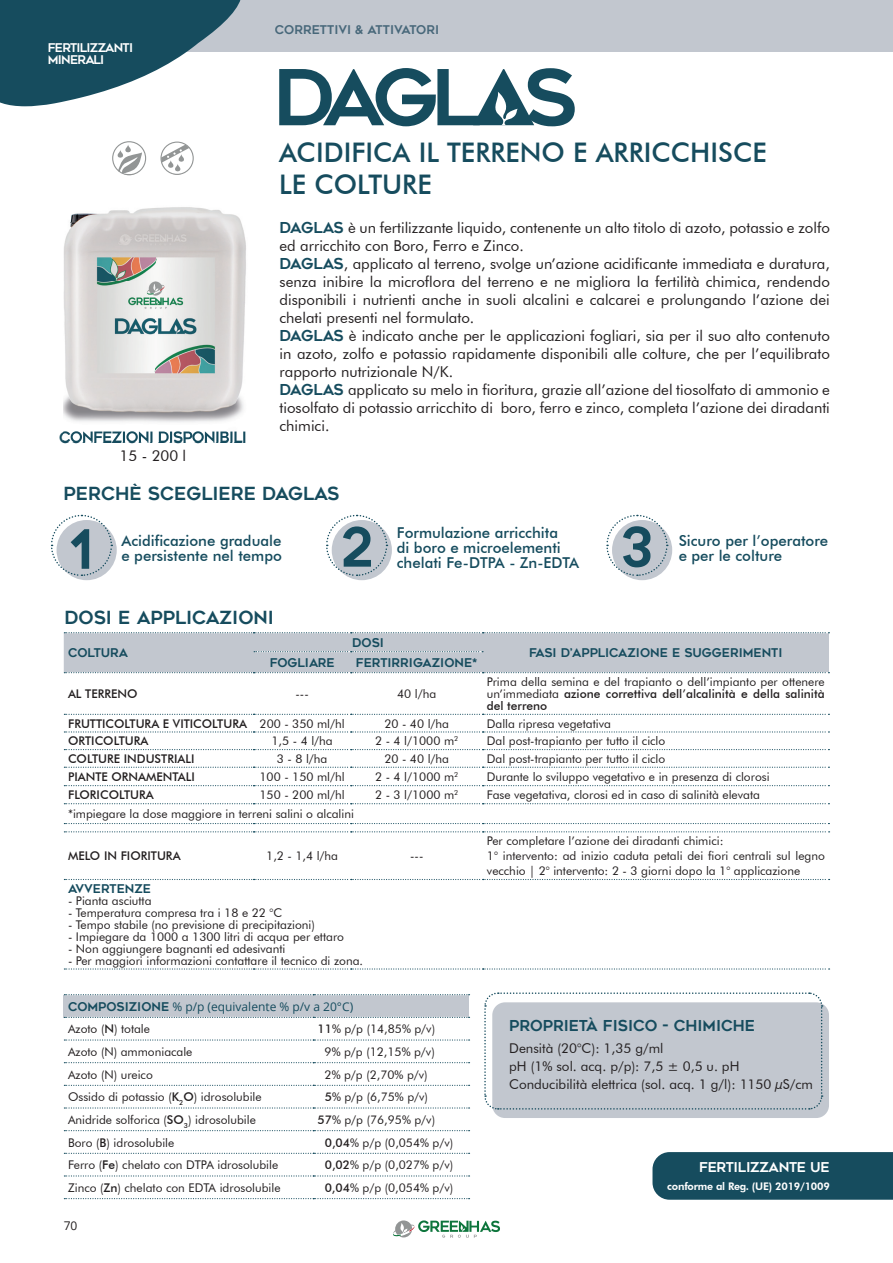
<style>
.page{position:relative;width:893px;height:1263px;background:#fff}
.page>*{position:absolute;margin:0;border:0;box-sizing:border-box;transform-origin:0 0}
.t1{font:54px "Geometos";color:#164c5e}
.t2{font:500 27px/32.4px "Futura BT";color:#164c5e}
.t3{font:18px "Geometos";color:#164c5e}
.t4{font:15px/18px "Futura BT";color:#231f20}
.t5{font:500 15px/15px "Futura BT";color:#164c5e}
.t6{font:15px "Geometos";color:#164c5e}
.t7{font:15px "Geometos";letter-spacing:-.05em;color:#164c5e}
.t8{font:13.5px/18px "Futura BT";color:#231f20}
.t9{font:13.5px "Geometos";letter-spacing:-.02em;color:#fff}
.t10{font:12px/12px "Futura BT";color:#231f20;text-align:justify}
.t11{font:500 12px "Futura BT";color:#231f20}
.t12{font:12px "Geometos";color:#164c5e}
.t13{font:12px "Open Sans";color:#164c5e}
.t14{font:12px "Geometos";color:#48687a}
.t15{font:12px/12px "Geometos";letter-spacing:-.06em;color:#fff}
.t16{font:12px "Open Sans";color:#231f20}
.t17{font:800 10.5px "Futura BT";letter-spacing:-.02em;color:#fff}
.s1{font-family:"Geometos";color:#164c5e}
.s2{font-weight:500}
.s3{font-weight:400}
.s4{font-family:"Geometos"}
</style>
<div class="page">
<div style="left:0;top:0;width:893px;height:52px;background:#c2c7cf"></div>
<svg style="left:393px;top:1220px;width:107px;height:18px"></svg>
<div style="left:612px;top:520px;width:60px;height:60px;background:#c2c7cf;border-radius:50%"></div>
<svg style="left:606px;top:514px;width:62px;height:63px"></svg>
<div style="left:332px;top:520px;width:60px;height:60px;background:#c2c7cf;border-radius:50%"></div>
<svg style="left:326px;top:514px;width:62px;height:63px"></svg>
<div style="left:57px;top:520px;width:60px;height:60px;background:#c2c7cf;border-radius:50%"></div>
<svg style="left:51px;top:514px;width:62px;height:63px"></svg>
<div style="left:492px;top:1002px;width:337px;height:116px;background:#c2c7cf;border-radius:13px"></div>
<svg style="left:484px;top:992px;width:339px;height:118px"></svg>
<div style="left:64px;top:995px;width:405px;height:22px;background:#c2c7cf"></div>
<svg style="left:64px;top:994px;width:406px;height:1px"></svg>
<svg style="left:64px;top:1017px;width:406px;height:1px"></svg>
<svg style="left:64px;top:1039px;width:406px;height:1px"></svg>
<svg style="left:64px;top:1062px;width:406px;height:1px"></svg>
<svg style="left:64px;top:1085px;width:406px;height:1px"></svg>
<svg style="left:64px;top:1107px;width:406px;height:1px"></svg>
<svg style="left:64px;top:1130px;width:406px;height:1px"></svg>
<svg style="left:64px;top:1153px;width:406px;height:1px"></svg>
<svg style="left:64px;top:1175px;width:406px;height:1px"></svg>
<svg style="left:64px;top:1198px;width:406px;height:1px"></svg>
<svg style="left:64px;top:632px;width:765px;height:41px;background:#c0c6ce"></svg>
<svg style="left:64px;top:714px;width:765px;height:1px"></svg>
<svg style="left:64px;top:731px;width:765px;height:1px"></svg>
<svg style="left:64px;top:749px;width:765px;height:1px"></svg>
<svg style="left:64px;top:767px;width:765px;height:1px"></svg>
<svg style="left:64px;top:785px;width:765px;height:1px"></svg>
<svg style="left:64px;top:803px;width:765px;height:1px"></svg>
<svg style="left:64px;top:823px;width:765px;height:1px"></svg>
<svg style="left:0;top:0;width:575px;height:126px"></svg>
<svg style="left:64px;top:831px;width:766px;height:1px"></svg>
<svg style="left:64px;top:879px;width:766px;height:1px"></svg>
<svg style="left:64px;top:968px;width:766px;height:1px"></svg>
<img style="left:63px;top:175px;width:183px;height:247px">
<img style="left:63px;top:431px;width:183px;height:11px">
<svg style="left:160px;top:142px;width:34px;height:33px"></svg>
<svg style="left:112px;top:141px;width:34px;height:34px"></svg>
<div style="left:652px;top:1152px;width:241px;height:48px;background:#164c5e"></div>
<p class="t15" style="left:48px;top:42px;width:87px">FERTILIZZANTI<br>MINERALI</p>
<p class="t14" style="left:275px;top:23px;width:166px">CORRETTIVI &amp; ATTIVATORI</p>
<p class="t7" style="left:59px;top:429px;width:189px">CONFEZIONI DISPONIBILI</p>
<p class="t4" style="left:120px;top:446px;width:68px">15 - 200 l</p>
<h2 class="t2" style="left:279px;top:136px;width:489px">ACIDIFICA IL TERRENO E ARRICCHISCE<br>LE COLTURE</h2>
<p class="t4" style="left:280px;top:218px;width:552px"><span class="s1">DAGLAS</span> è un fertilizzante liquido, contenente un alto titolo di azoto, potassio e zolfo ed arricchito con Boro, Ferro e Zinco.<br><span class="s1">DAGLAS</span>, applicato al terreno, svolge un’azione acidificante immediata e duratura, senza inibire la microflora del terreno e ne migliora la fertilità chimica, rendendo disponibili i nutrienti anche in suoli alcalini e calcarei e prolungando l’azione dei chelati presenti nel formulato.<br><span class="s1">DAGLAS</span> è indicato anche per le applicazioni fogliari, sia per il suo alto contenuto in azoto, zolfo e potassio rapidamente disponibili alle colture, che per l’equilibrato rapporto nutrizionale N/K.<br><span class="s1">DAGLAS</span> applicato su melo in fioritura, grazie all’azione del tiosolfato di ammonio e tiosolfato di potassio arricchito di boro, ferro e zinco, completa l’azione dei diradanti chimici.</p>
<h3 class="t3" style="left:64px;top:483px;width:277px">PERCHÈ SCEGLIERE DAGLAS</h3>
<h1 class="t1" style="left:69px;top:519px;width:25px">1</h1>
<h1 class="t1" style="left:340px;top:517px;width:36px">2</h1>
<h1 class="t1" style="left:621px;top:517px;width:34px">3</h1>
<p class="t5" style="left:397px;top:525px;width:184px">Formulazione arricchita<br>di boro e microelementi chelati Fe-DTPA - Zn-EDTA</p>
<p class="t5" style="left:121px;top:533px;width:162px">Acidificazione graduale e persistente nel tempo</p>
<h3 class="t3" style="left:64px;top:607px;width:211px">DOSI E APPLICAZIONI</h3>
<p class="t5" style="left:679px;top:533px;width:151px">Sicuro per l’operatore e per le colture</p>
<p class="t12" style="left:68px;top:646px;width:62px">COLTURA</p>
<p class="t12" style="left:352px;top:636px;width:33px">DOSI</p>
<p class="t12" style="left:270px;top:656px;width:67px">FOGLIARE</p>
<p class="t12" style="left:356px;top:656px;width:123px">FERTIRRIGAZIONE*</p>
<p class="t11" style="left:68px;top:686px;width:71px">AL TERRENO</p>
<p class="t10" style="left:296px;top:688px;width:15px">---</p>
<p class="t10" style="left:397px;top:688px;width:41px">40 l/ha</p>
<p class="t12" style="left:529px;top:646px;width:255px">FASI D’APPLICAZIONE E SUGGERIMENTI</p>
<p class="t10" style="left:487px;top:676px;width:339px">Prima della semina e del trapianto o dell’impianto per ottenere un’immediata <span class="s2">azione correttiva dell’alcalinità e della salinità del terreno</span></p>
<p class="t11" style="left:68px;top:716px;width:278px">FRUTTICOLTURA E VITICOLTURA <span class="s3">200 - 350 ml/hl</span></p>
<p class="t10" style="left:384px;top:717px;width:66px">20 - 40 l/ha</p>
<p class="t10" style="left:487px;top:717px;width:126px">Dalla ripresa vegetativa</p>
<p class="t11" style="left:68px;top:734px;width:82px">ORTICOLTURA</p>
<p class="t10" style="left:272px;top:735px;width:63px">1,5 - 4 l/ha</p>
<p class="t10" style="left:375px;top:735px;width:85px">2 - 4 l/1000 m<sup>2</sup></p>
<p class="t10" style="left:487px;top:735px;width:180px">Dal post-trapianto per tutto il ciclo</p>
<p class="t11" style="left:68px;top:751px;width:128px">COLTURE INDUSTRIALI</p>
<p class="t10" style="left:277px;top:753px;width:52px">3 - 8 l/ha</p>
<p class="t10" style="left:384px;top:753px;width:66px">20 - 40 l/ha</p>
<p class="t10" style="left:487px;top:753px;width:180px">Dal post-trapianto per tutto il ciclo</p>
<p class="t11" style="left:68px;top:769px;width:128px">PIANTE ORNAMENTALI</p>
<p class="t10" style="left:260px;top:771px;width:87px">100 - 150 ml/hl</p>
<p class="t10" style="left:375px;top:771px;width:85px">2 - 4 l/1000 m<sup>2</sup></p>
<p class="t10" style="left:487px;top:771px;width:284px">Durante lo sviluppo vegetativo e in presenza di clorosi</p>
<p class="t11" style="left:68px;top:788px;width:87px">FLORICOLTURA</p>
<p class="t10" style="left:260px;top:789px;width:87px">150 - 200 ml/hl</p>
<p class="t10" style="left:375px;top:789px;width:85px">2 - 3 l/1000 m<sup>2</sup></p>
<p class="t10" style="left:487px;top:789px;width:275px">Fase vegetativa, clorosi ed in caso di salinità elevata</p>
<p class="t10" style="left:68px;top:808px;width:287px">*impiegare la dose maggiore in terreni salini o alcalini</p>
<p class="t11" style="left:68px;top:849px;width:114px">MELO IN FIORITURA</p>
<p class="t10" style="left:266px;top:850px;width:73px">1,2 - 1,4 l/ha</p>
<p class="t10" style="left:410px;top:850px;width:15px">---</p>
<p class="t10" style="left:487px;top:833px;width:339px;line-height:15px;text-align:left">Per completare l’azione dei diradanti chimici:<br>1° intervento: ad inizio caduta petali dei fiori centrali sul legno vecchio | 2° intervento: 2 - 3 giorni dopo la 1° applicazione</p>
<p class="t12" style="left:68px;top:882px;width:85px">AVVERTENZE</p>
<p class="t10" style="left:68px;top:894px;width:85px">- Pianta asciutta</p>
<p class="t10" style="left:68px;top:906px;width:216px">- Temperatura compresa tra i 18 e 22 °C</p>
<p class="t10" style="left:68px;top:918px;width:248px">- Tempo stabile (no previsione di precipitazioni)</p>
<p class="t10" style="left:68px;top:930px;width:278px">- Impiegare da 1000 a 1300 litri di acqua per ettaro</p>
<p class="t10" style="left:68px;top:942px;width:219px">- Non aggiungere bagnanti ed adesivanti</p>
<p class="t10" style="left:68px;top:954px;width:297px">- Per maggiori informazioni contattare il tecnico di zona.</p>
<p class="t13" style="left:68px;top:998px;width:287px"><span class="s4">COMPOSIZIONE</span> % p/p (equivalente % p/v a 20°C)</p>
<p class="t10" style="left:68px;top:1023px;width:84px">Azoto (<span class="s2">N</span>) totale</p>
<p class="t10" style="left:317px;top:1023px;width:119px"><span class="s2">11</span>% p/p (14,85% p/v)</p>
<p class="t10" style="left:68px;top:1045px;width:126px">Azoto (N) ammoniacale</p>
<p class="t10" style="left:325px;top:1045px;width:112px">9% p/p (12,15% p/v)</p>
<p class="t10" style="left:68px;top:1068px;width:86px">Azoto (N) ureico</p>
<p class="t10" style="left:325px;top:1068px;width:105px">2% p/p (2,70% p/v)</p>
<p class="t10" style="left:68px;top:1091px;width:195px">Ossido di potassio (<span class="s2">K</span><sub>2</sub><span class="s2">O</span>) idrosolubile</p>
<p class="t10" style="left:325px;top:1091px;width:105px"><span class="s2">5</span>% p/p (6,75% p/v)</p>
<p class="t10" style="left:68px;top:1113px;width:189px">Anidride solforica (<span class="s2">SO</span><sub>3</sub>) idrosolubile</p>
<p class="t10" style="left:317px;top:1113px;width:119px"><span class="s2">57</span>% p/p (76,95% p/v)</p>
<p class="t10" style="left:68px;top:1136px;width:108px">Boro (<span class="s2">B</span>) idrosolubile</p>
<p class="t10" style="left:325px;top:1136px;width:130px"><span class="s2">0,04</span>% p/p (0,054% p/v)</p>
<p class="t10" style="left:68px;top:1159px;width:212px">Ferro (<span class="s2">Fe</span>) chelato con DTPA idrosolubile</p>
<p class="t10" style="left:325px;top:1159px;width:130px"><span class="s2">0,02</span>% p/p (0,027% p/v)</p>
<p class="t10" style="left:68px;top:1181px;width:214px">Zinco (<span class="s2">Zn</span>) chelato con EDTA idrosolubile</p>
<p class="t10" style="left:325px;top:1181px;width:130px"><span class="s2">0,04</span>% p/p (0,054% p/v)</p>
<p class="t16" style="left:64px;top:1217px;width:15px">70</p>
<p class="t6" style="left:509px;top:1017px;width:247px">PROPRIETÀ FISICO - CHIMICHE</p>
<p class="t8" style="left:509px;top:1039px;width:305px">Densità (20°C): 1,35 g/ml<br>pH (1% sol. acq. p/p): 7,5 ± 0,5 u. pH<br>Conducibilità elettrica (sol. acq. 1 g/l): 1150 µS/cm</p>
<p class="t9" style="left:699px;top:1160px;width:132px">FERTILIZZANTE UE</p>
<p class="t17" style="left:667px;top:1179px;width:164px">conforme al Reg. (UE) 2019/1009</p>
</div>
